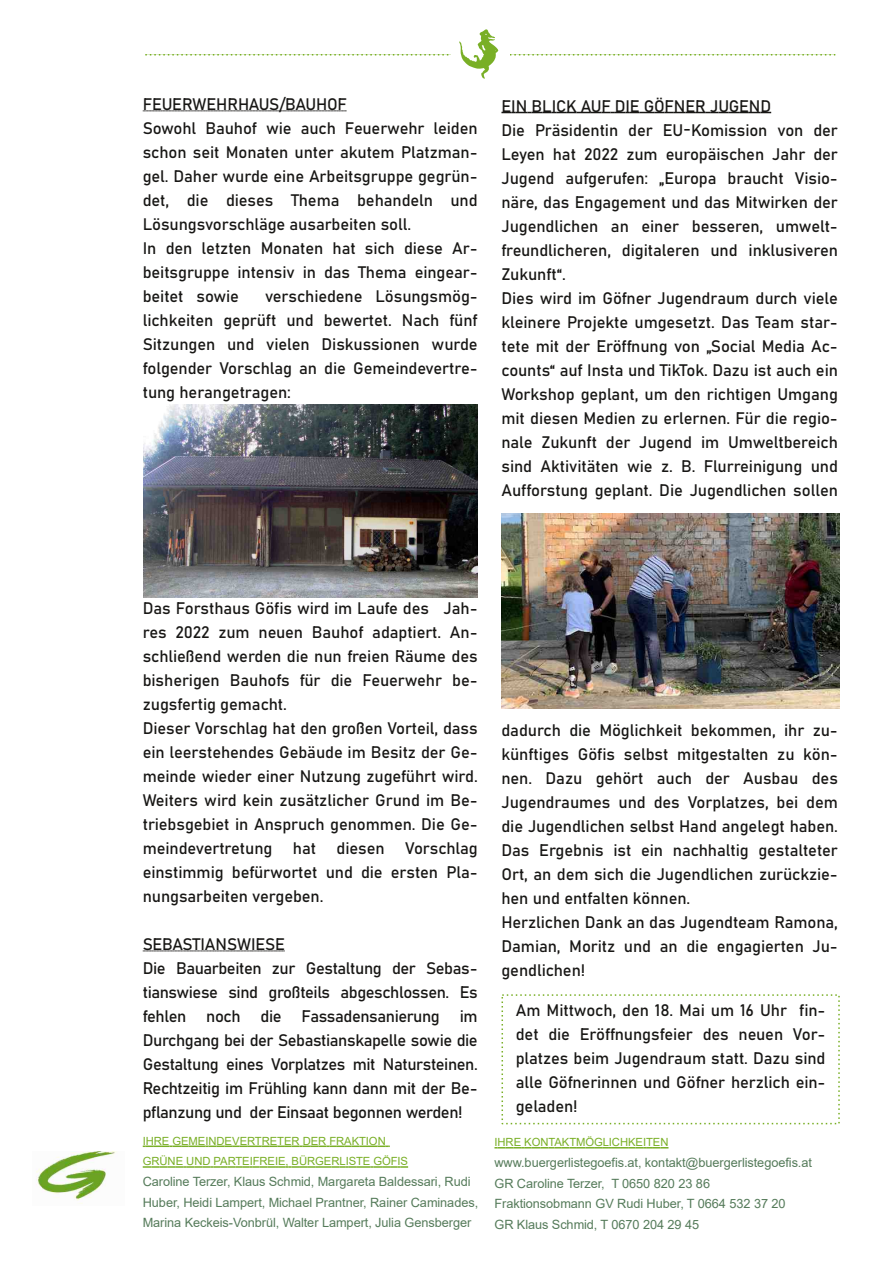
<style>
.page{position:relative;width:893px;height:1263px;background:#fff}
.page>*{position:absolute;margin:0;border:0;box-sizing:border-box;transform-origin:0 0}
.t1{font:16.5px/24px "Bahnschrift";letter-spacing:-.005em;color:#181715}
.t2{font:16.5px/24px "Bahnschrift";letter-spacing:-.025em;color:#181715}
.t3{font:12.75px/20.7px "Arial";letter-spacing:-.005em;color:#557b5a}
.t4{font:11.25px/20.7px "Arial";color:#79af26}
</style>
<div class="page">
<svg style="left:143px;top:110px;width:204px;height:2px"></svg>
<svg style="left:143px;top:950px;width:142px;height:2px"></svg>
<svg style="left:501px;top:112px;width:270px;height:1px"></svg>
<svg style="left:143px;top:1145px;width:247px;height:2px"></svg>
<svg style="left:143px;top:1166px;width:265px;height:2px"></svg>
<svg style="left:494px;top:1147px;width:174px;height:1px"></svg>
<img style="left:36px;top:1151px;width:81px;height:53px">
<svg style="left:145px;top:29px;width:690px;height:50px"></svg>
<img style="left:502px;top:513px;width:337px;height:196px">
<img style="left:143px;top:404px;width:335px;height:194px">
<p class="t1" style="left:143px;top:93px;width:336px">FEUERWEHRHAUS/BAUHOF<br>Sowohl Bauhof wie auch Feuerwehr leiden schon seit Monaten unter akutem Platzman&shy;gel. Daher wurde eine Arbeitsgruppe gegrün&shy;det, die dieses Thema behandeln und Lösungsvorschläge ausarbeiten soll.<br>In den letzten Monaten hat sich diese Ar&shy;beitsgruppe intensiv in das Thema eingear&shy;beitet sowie</p>
<p class="t1" style="left:143px;top:285px;width:337px;text-align:justify;text-indent:122px">verschiedene Lösungsmög&shy;lichkeiten geprüft und bewertet. Nach fünf Sitzungen und vielen Diskussionen wurde folgender Vorschlag an die Gemeindevertre&shy;tung herangetragen:</p>
<p class="t1" style="left:501px;top:95px;width:338px">EIN BLICK AUF DIE GÖFNER JUGEND<br>Die Präsidentin der EU-Komission von der Leyen hat 2022 zum europäischen Jahr der Jugend aufgerufen: „Europa braucht Visio&shy;näre, das Engagement und das Mitwirken der Jugendlichen an einer besseren, umwelt&shy;freundlicheren, digitaleren und inklusiveren Zukunft“.<br>Dies wird im Göfner Jugendraum durch viele kleinere Projekte umgesetzt. Das Team star&shy;tete mit der Eröffnung von „Social Media Ac&shy;counts“ auf Insta und TikTok. Dazu ist auch ein Workshop geplant, um den richtigen Umgang mit diesen Medien zu erlernen. Für die regio&shy;nale Zukunft der Jugend im Umweltbereich sind Aktivitäten wie z. B. Flurreinigung und Aufforstung geplant. Die Jugendlichen sollen</p>
<p class="t1" style="left:143px;top:597px;width:337px">Das Forsthaus Göfis wird im Laufe des Jah&shy;res 2022 zum neuen Bauhof adaptiert. An&shy;schließend werden die nun freien Räume des bisherigen Bauhofs für die Feuerwehr be&shy;zugsfertig gemacht.<br>Dieser Vorschlag hat den großen Vorteil, dass ein leerstehendes Gebäude im Besitz der Ge&shy;meinde wieder einer Nutzung zugeführt wird.<br>Weiters wird kein zusätzlicher Grund im Be&shy;triebsgebiet in Anspruch genommen. Die Ge&shy;meindevertretung hat diesen Vorschlag einstimmig befürwortet und die ersten Pla&shy;nungsarbeiten vergeben.</p>
<p class="t2" style="left:143px;top:933px;width:337px">SEBASTIANSWIESE<br>Die Bauarbeiten zur Gestaltung der Sebas&shy;tianswiese sind großteils abgeschlossen. Es fehlen noch die Fassadensanierung im Durchgang bei der Sebastianskapelle sowie die Gestaltung eines Vorplatzes mit Natursteinen.<br>Rechtzeitig im Frühling kann dann mit der Be&shy;pflanzung und der Einsaat begonnen werden!</p>
<p class="t4" style="left:143px;top:1130px;width:267px">IHRE GEMEINDEVERTRETER DER FRAKTION<br>GRÜNE UND PARTEIFREIE, BÜRGERLISTE GÖFIS</p>
<p class="t3" style="left:143px;top:1171px;width:337px">Caroline Terzer, Klaus Schmid, Margareta Baldessari, Rudi<br>Huber, Heidi Lampert, Michael Prantner, Rainer Caminades,<br>Marina Keckeis-Vonbrül, Walter Lampert, Julia Gensberger</p>
<p class="t1" style="left:501px;top:719px;width:338px">dadurch die Möglichkeit bekommen, ihr zu&shy;künftiges Göfis selbst mitgestalten zu kön&shy;nen. Dazu gehört auch der Ausbau des Jugendraumes und des Vorplatzes, bei dem die Jugendlichen selbst Hand angelegt haben.<br>Das Ergebnis ist ein nachhaltig gestalteter Ort, an dem sich die Jugendlichen zurückzie&shy;hen und entfalten können.<br>Herzlichen Dank an das Jugendteam Ramona, Damian, Moritz und an die engagierten Ju&shy;gendlichen!</p>
<p class="t1" style="left:516px;top:999px;width:311px;text-align:justify">Am Mittwoch, den 18. Mai um 16 Uhr fin&shy;det die Eröffnungsfeier des neuen Vor&shy;platzes beim Jugendraum statt. Dazu sind alle Göfnerinnen und Göfner herzlich ein&shy;geladen!</p>
<p class="t4" style="left:494px;top:1132px;width:176px">IHRE KONTAKTMÖGLICHKEITEN</p>
<p class="t3" style="left:494px;top:1152px;width:319px">www.buergerlistegoefis.at, kontakt@buergerlistegoefis.at GR Caroline Terzer, T 0650 820 23 86<br>Fraktionsobmann GV Rudi Huber, T 0664 532 37 20<br>GR Klaus Schmid, T 0670 204 29 45</p>
</div>
